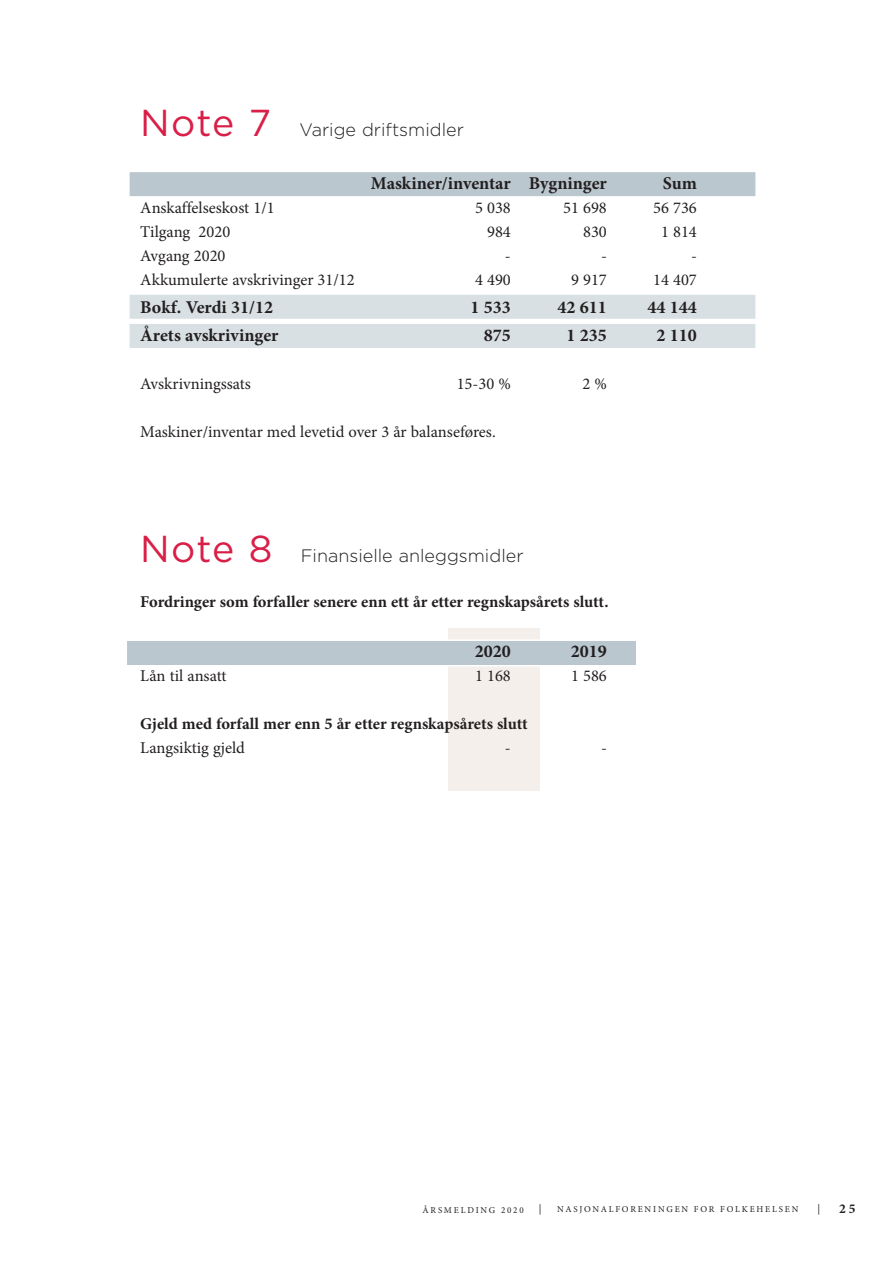
<style>
.page{position:relative;width:893px;height:1263px;background:#fff}
.page>*{position:absolute;margin:0;border:0;box-sizing:border-box;transform-origin:0 0}
.Regnskap_mellomsum{font:700 18px "Minion Pro";color:#231f20}
.ingress{font:300 18px "Gotham";color:#231f20}
.regnskap_brød{font:16.5px "Minion Pro";color:#231f20}
.regnskap_brød-2{font:700 16.5px "Minion Pro";letter-spacing:-.005em;color:#231f20}
.t1{font:700 13.5px "Minion Pro";color:#231f20}
.t2{font:10.5px "Minion Pro";color:#231f20}
.t3{font:9px "Minion Pro";letter-spacing:.2em;color:#231f20}
.s1{font-weight:400;font-size:37.5px;color:#d91e47}
</style>
<div class="page">
<div style="left:449px;top:629px;width:91px;height:162px;background:#f4efeb"></div>
<div style="left:126px;top:639px;width:511px;height:27px;background:#bac7ce;border:2px solid #fff"></div>
<div style="left:128px;top:171px;width:629px;height:27px;background:#bac7ce;border:2px solid #fff"></div>
<div style="left:128px;top:293px;width:629px;height:27px;background:#d9e0e3;border:2px solid #fff"></div>
<div style="left:128px;top:322px;width:629px;height:27px;background:#d9e0e3;border:2px solid #fff"></div>
<p class="ingress" style="left:140px;top:119px;width:325px"><span class="s1">Note 7</span> Varige driftsmidler</p>
<p class="Regnskap_mellomsum" style="left:371px;top:170px;width:237px">Maskiner/inventar Bygninger</p>
<p class="Regnskap_mellomsum" style="left:663px;top:170px;width:36px">Sum</p>
<p class="regnskap_brød" style="left:140px;top:196px;width:136px">Anskaffelseskost 1/1</p>
<p class="regnskap_brød" style="left:475px;top:196px;width:37px">5 038</p>
<p class="regnskap_brød" style="left:563px;top:196px;width:45px">51 698</p>
<p class="regnskap_brød" style="left:653px;top:196px;width:45px">56 736</p>
<p class="regnskap_brød" style="left:140px;top:220px;width:91px">Tilgang 2020</p>
<p class="regnskap_brød" style="left:487px;top:220px;width:25px">984</p>
<p class="regnskap_brød" style="left:583px;top:220px;width:25px">830</p>
<p class="regnskap_brød" style="left:661px;top:220px;width:37px">1 814</p>
<p class="regnskap_brød" style="left:140px;top:244px;width:87px">Avgang 2020</p>
<p class="regnskap_brød" style="left:505px;top:244px;width:7px">-</p>
<p class="regnskap_brød" style="left:601px;top:244px;width:7px">-</p>
<p class="regnskap_brød" style="left:691px;top:244px;width:7px">-</p>
<p class="regnskap_brød" style="left:140px;top:268px;width:216px">Akkumulerte avskrivinger 31/12</p>
<p class="regnskap_brød" style="left:475px;top:268px;width:37px">4 490</p>
<p class="regnskap_brød" style="left:571px;top:268px;width:37px">9 917</p>
<p class="regnskap_brød" style="left:653px;top:268px;width:45px">14 407</p>
<p class="Regnskap_mellomsum" style="left:140px;top:294px;width:134px">Bokf. Verdi 31/12</p>
<p class="Regnskap_mellomsum" style="left:471px;top:294px;width:42px">1 533</p>
<p class="Regnskap_mellomsum" style="left:558px;top:294px;width:51px">42 611</p>
<p class="Regnskap_mellomsum" style="left:648px;top:294px;width:51px">44 144</p>
<p class="Regnskap_mellomsum" style="left:140px;top:323px;width:140px">Årets avskrivinger</p>
<p class="Regnskap_mellomsum" style="left:484px;top:323px;width:28px">875</p>
<p class="Regnskap_mellomsum" style="left:567px;top:323px;width:42px">1 235</p>
<p class="Regnskap_mellomsum" style="left:657px;top:323px;width:42px">2 110</p>
<p class="regnskap_brød" style="left:140px;top:373px;width:112px">Avskrivningssats</p>
<p class="regnskap_brød" style="left:457px;top:373px;width:56px">15-30 %</p>
<p class="regnskap_brød" style="left:582px;top:373px;width:26px">2 %</p>
<p class="regnskap_brød" style="left:140px;top:421px;width:357px">Maskiner/inventar med levetid over 3 år balanseføres.</p>
<p class="ingress" style="left:140px;top:544px;width:385px"><span class="s1">Note 8</span> Finansielle anleggsmidler</p>
<p class="regnskap_brød-2" style="left:140px;top:590px;width:470px">Fordringer som forfaller senere enn ett år etter regnskapsårets slutt.</p>
<p class="Regnskap_mellomsum" style="left:475px;top:639px;width:37px">2020</p>
<p class="Regnskap_mellomsum" style="left:571px;top:639px;width:37px">2019</p>
<p class="regnskap_brød" style="left:140px;top:665px;width:88px">Lån til ansatt</p>
<p class="regnskap_brød" style="left:475px;top:665px;width:37px">1 168</p>
<p class="regnskap_brød" style="left:571px;top:665px;width:37px">1 586</p>
<p class="regnskap_brød-2" style="left:140px;top:712px;width:389px">Gjeld med forfall mer enn 5 år etter regnskapsårets slutt</p>
<p class="regnskap_brød" style="left:140px;top:737px;width:106px">Langsiktig gjeld</p>
<p class="regnskap_brød" style="left:505px;top:737px;width:7px">-</p>
<p class="regnskap_brød" style="left:601px;top:737px;width:7px">-</p>
<p class="t3" style="left:423px;top:1204px;width:103px">ÅRSMELDING 2020</p>
<p class="t2" style="left:539px;top:1202px;width:4px">|</p>
<p class="t3" style="left:557px;top:1203px;width:243px">NASJONALFORENINGEN FOR FOLKEHELSEN</p>
<p class="t2" style="left:817px;top:1202px;width:4px">|</p>
<p class="t1" style="left:839px;top:1199px;width:18px">25</p>
</div>
